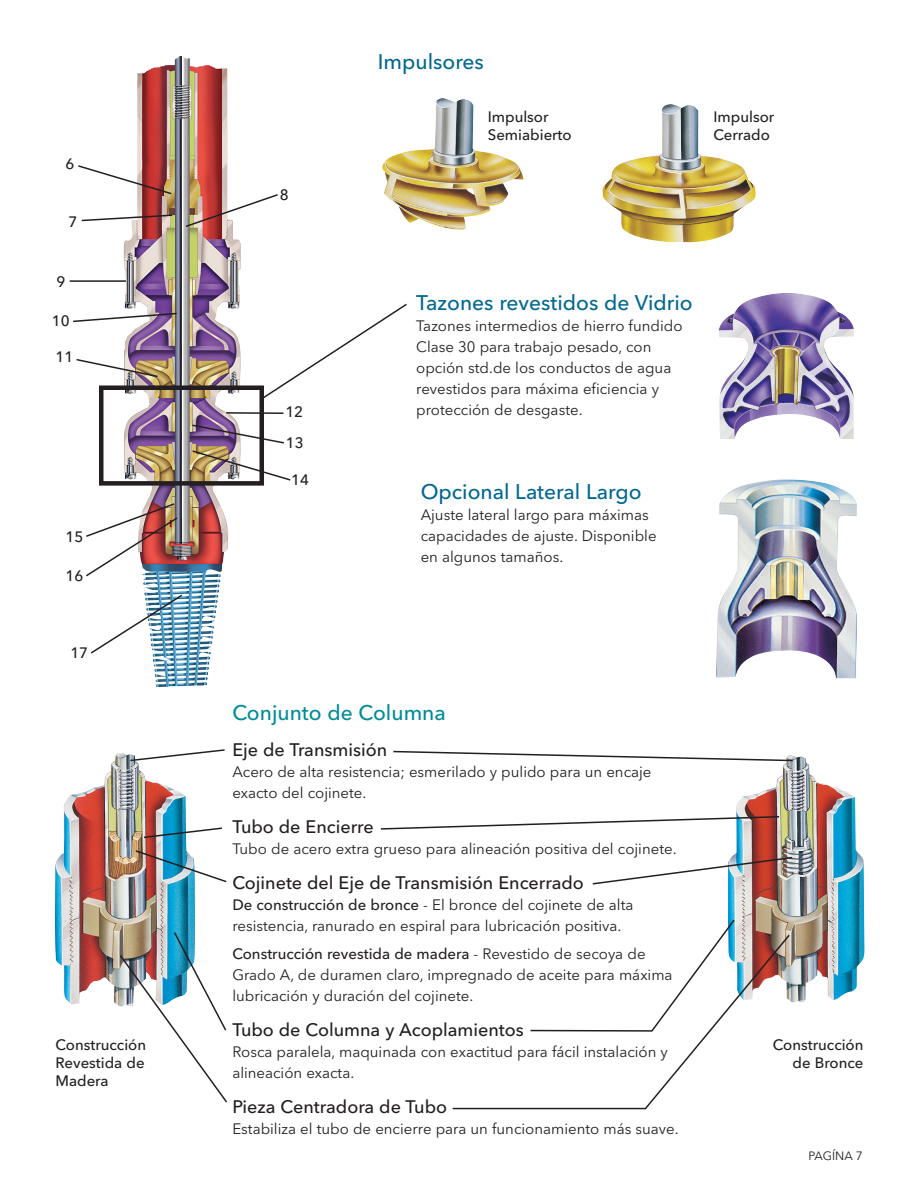
<style>
.page{position:relative;width:918px;height:1188px;background:#fff}
.page>*{position:absolute;margin:0;border:0;box-sizing:border-box;transform-origin:0 0}
.t1{font:500 21px "Avenir Next LT Pro";color:#00688f}
.t2{font:500 21px "Avenir Next LT Pro";color:#008b98}
.t3{font:500 18px "Avenir Next LT Pro";color:#231f20}
.t4{font:15px/21px "Avenir Next LT Pro";color:#231f20}
.t5{font:500 15px/18px "Avenir Next LT Pro";color:#231f20}
.t6{font:12px "Avenir Next LT Pro";color:#231f20}
.s1{font-weight:500}
</style>
<div class="page">
<img style="left:382px;top:98px;width:142px;height:132px">
<img style="left:602px;top:104px;width:154px;height:139px">
<img style="left:123px;top:56px;width:86px;height:631px">
<div style="left:99px;top:385px;width:165px;height:101px;border:4px solid #231f20"></div>
<svg style="left:78px;top:164px;width:95px;height:32px"></svg>
<svg style="left:81px;top:214px;width:93px;height:8px"></svg>
<hr style="left:70px;top:280px;width:56px;height:2px;background:#231f20">
<svg style="left:184px;top:193px;width:94px;height:35px"></svg>
<svg style="left:73px;top:312px;width:105px;height:11px"></svg>
<svg style="left:76px;top:358px;width:83px;height:20px"></svg>
<hr style="left:226px;top:412px;width:57px;height:2px;background:#231f20">
<img style="left:191px;top:423px;width:100px;height:59px">
<img style="left:86px;top:502px;width:93px;height:76px">
<svg style="left:90px;top:593px;width:94px;height:62px"></svg>
<img style="left:719px;top:293px;width:135px;height:146px">
<img style="left:716px;top:479px;width:141px;height:199px">
<svg style="left:262px;top:303px;width:145px;height:97px"></svg>
<img style="left:55px;top:753px;width:140px;height:252px">
<img style="left:728px;top:756px;width:137px;height:247px">
<svg style="left:129px;top:749px;width:96px;height:13px"></svg>
<svg style="left:393px;top:750px;width:401px;height:12px"></svg>
<svg style="left:142px;top:827px;width:80px;height:12px"></svg>
<svg style="left:380px;top:815px;width:401px;height:15px"></svg>
<img style="left:134px;top:849px;width:93px;height:35px">
<svg style="left:592px;top:856px;width:202px;height:30px"></svg>
<img style="left:118px;top:931px;width:109px;height:172px">
<svg style="left:723px;top:918px;width:13px;height:15px"></svg>
<svg style="left:452px;top:933px;width:339px;height:177px"></svg>
<p class="t1" style="left:378px;top:49px;width:108px">Impulsores</p>
<p class="t5" style="left:66px;top:154px;width:10px">6</p>
<p class="t5" style="left:69px;top:213px;width:10px">7</p>
<p class="t5" style="left:57px;top:273px;width:10px">9</p>
<p class="t5" style="left:52px;top:312px;width:19px">10</p>
<p class="t5" style="left:56px;top:348px;width:19px">11</p>
<p class="t5" style="left:66px;top:528px;width:19px">15</p>
<p class="t5" style="left:66px;top:566px;width:19px">16</p>
<p class="t5" style="left:70px;top:644px;width:19px">17</p>
<p class="t5" style="left:280px;top:185px;width:10px">8</p>
<p class="t5" style="left:285px;top:403px;width:19px">12</p>
<p class="t5" style="left:286px;top:434px;width:19px">13</p>
<p class="t5" style="left:291px;top:471px;width:19px">14</p>
<p class="t5" style="left:488px;top:108px;width:85px">Impulsor<br>Semiabierto</p>
<p class="t5" style="left:713px;top:108px;width:62px">Impulsor<br>Cerrado</p>
<p class="t1" style="left:416px;top:290px;width:278px">Tazones revestidos de Vidrio</p>
<p class="t4" style="left:416px;top:315px;width:268px">Tazones intermedios de hierro fundido Clase 30 para trabajo pesado, con opción std.de los conductos de agua revestidos para máxima eficiencia y protección de desgaste.</p>
<p class="t1" style="left:421px;top:479px;width:222px">Opcional Lateral Largo</p>
<p class="t4" style="left:421px;top:504px;width:237px">Ajuste lateral largo para máximas capacidades de ajuste. Disponible en algunos tamaños.</p>
<p class="t2" style="left:232px;top:701px;width:215px">Conjunto de Columna</p>
<p class="t3" style="left:232px;top:738px;width:156px">Eje de Transmisión</p>
<p class="t4" style="left:232px;top:761px;width:421px">Acero de alta resistencia; esmerilado y pulido para un encaje exacto del cojinete.</p>
<p class="t3" style="left:232px;top:816px;width:143px">Tubo de Encierre</p>
<p class="t4" style="left:232px;top:838px;width:446px">Tubo de acero extra grueso para alineación positiva del cojinete.</p>
<p class="t3" style="left:232px;top:872px;width:353px">Cojinete del Eje de Transmisión Encerrado</p>
<p class="t4" style="left:232px;top:894px;width:403px"><span class="s1">De construcción de bronce</span> - El bronce del cojinete de alta resistencia, ranurado en espiral para lubricación positiva.</p>
<p class="t4" style="left:232px;top:943px;width:442px"><span class="s1">Construcción revestida de madera</span> - Revestido de secoya de<br>Grado A, de duramen claro, impregnado de aceite para máxima lubricación y duración del cojinete.</p>
<p class="t3" style="left:232px;top:1019px;width:293px">Tubo de Columna y Acoplamientos</p>
<p class="t4" style="left:232px;top:1041px;width:437px">Rosca paralela, maquinada con exactitud para fácil instalación y alineación exacta.</p>
<p class="t3" style="left:232px;top:1096px;width:216px">Pieza Centradora de Tubo</p>
<p class="t4" style="left:232px;top:1118px;width:448px">Estabiliza el tubo de encierre para un funcionamiento más suave.</p>
<p class="t5" style="left:56px;top:1036px;width:92px;text-align:justify">Construcción Revestida de Madera</p>
<p class="t5" style="left:773px;top:1036px;width:92px;text-align:right">Construcción de Bronce</p>
<p class="t6" style="left:808px;top:1148px;width:56px">PAGÍNA 7</p>
</div>
